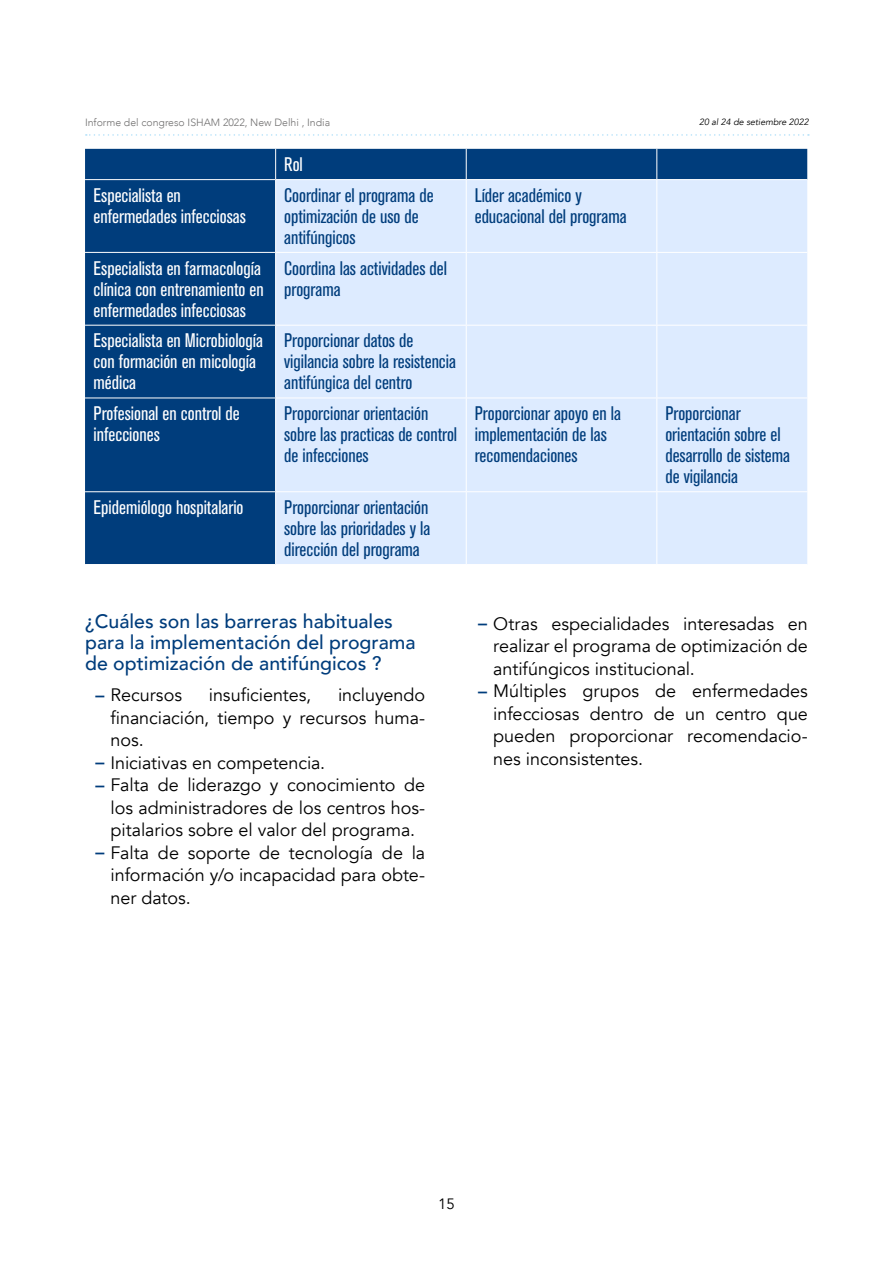
<style>
.page{position:relative;width:893px;height:1263px;background:#fff}
.page>*{position:absolute;margin:0;border:0;box-sizing:border-box;transform-origin:0 0}
.t1{font:condensed 19.5px/21px "Akzidenz Grotesk BQ";color:#003d7c}
.t2{font:condensed 19.5px/21px "Akzidenz Grotesk BQ";color:#fff}
.t3{font:500 19.5px/21px "Avenir";color:#003d7c}
.t4{font:18px/22.5px "Avenir";letter-spacing:-.005em;color:#000;text-align:justify}
.t5{font:15px "Avenir";color:#000}
.t6{font:300 10.5px "Avenir";color:#706f6f}
.t7{font:italic 9px "Avenir";color:#000}
.s1{font-weight:800;color:#003d7c}
</style>
<div class="page">
<svg style="left:86px;top:134px;width:723px;height:2px"></svg>
<div style="left:85px;top:149px;width:722px;height:415px;background:#003d7c"></div>
<div style="left:276px;top:180px;width:531px;height:384px;background:#ddebff"></div>
<hr style="left:275px;top:149px;width:1px;height:30px;background:#fff">
<hr style="left:466px;top:149px;width:1px;height:30px;background:#fff">
<hr style="left:656px;top:149px;width:1px;height:30px;background:#fff">
<hr style="left:85px;top:179px;width:191px;height:1px;background:#fff">
<hr style="left:276px;top:179px;width:190px;height:1px;background:#fff">
<hr style="left:275px;top:180px;width:1px;height:72px;background:#fff">
<hr style="left:466px;top:179px;width:191px;height:1px;background:#fff">
<hr style="left:466px;top:180px;width:1px;height:72px;background:#fff">
<hr style="left:657px;top:179px;width:150px;height:1px;background:#fff">
<hr style="left:656px;top:180px;width:1px;height:72px;background:#fff">
<hr style="left:85px;top:252px;width:191px;height:1px;background:#fff">
<hr style="left:276px;top:252px;width:190px;height:1px;background:#fff">
<hr style="left:275px;top:253px;width:1px;height:72px;background:#fff">
<hr style="left:466px;top:252px;width:191px;height:1px;background:#fff">
<hr style="left:466px;top:253px;width:1px;height:72px;background:#fff">
<hr style="left:657px;top:252px;width:150px;height:1px;background:#fff">
<hr style="left:656px;top:253px;width:1px;height:72px;background:#fff">
<hr style="left:85px;top:325px;width:191px;height:1px;background:#fff">
<hr style="left:276px;top:325px;width:190px;height:1px;background:#fff">
<hr style="left:275px;top:326px;width:1px;height:72px;background:#fff">
<hr style="left:466px;top:325px;width:191px;height:1px;background:#fff">
<hr style="left:466px;top:326px;width:1px;height:72px;background:#fff">
<hr style="left:657px;top:325px;width:150px;height:1px;background:#fff">
<hr style="left:656px;top:326px;width:1px;height:72px;background:#fff">
<hr style="left:85px;top:398px;width:191px;height:1px;background:#fff">
<hr style="left:276px;top:398px;width:190px;height:1px;background:#fff">
<hr style="left:275px;top:398px;width:1px;height:93px;background:#fff">
<hr style="left:466px;top:398px;width:191px;height:1px;background:#fff">
<hr style="left:466px;top:398px;width:1px;height:93px;background:#fff">
<hr style="left:657px;top:398px;width:150px;height:1px;background:#fff">
<hr style="left:656px;top:398px;width:1px;height:93px;background:#fff">
<hr style="left:85px;top:491px;width:191px;height:1px;background:#fff">
<hr style="left:276px;top:491px;width:190px;height:1px;background:#fff">
<hr style="left:275px;top:492px;width:1px;height:72px;background:#fff">
<hr style="left:466px;top:491px;width:191px;height:1px;background:#fff">
<hr style="left:466px;top:492px;width:1px;height:72px;background:#fff">
<hr style="left:657px;top:491px;width:150px;height:1px;background:#fff">
<hr style="left:656px;top:492px;width:1px;height:72px;background:#fff">
<p class="t6" style="left:85px;top:117px;width:247px">Informe del congreso ISHAM 2022, New Delhi , India</p>
<p class="t7" style="left:699px;top:116px;width:111px">20 al 24 de setiembre 2022</p>
<p class="t2" style="left:284px;top:154px;width:20px">Rol</p>
<p class="t2" style="left:94px;top:185px;width:154px">Especialista en enfermedades infecciosas</p>
<p class="t1" style="left:284px;top:185px;width:151px">Coordinar el programa de optimización de uso de antifúngicos</p>
<p class="t1" style="left:475px;top:185px;width:153px">Líder académico y educacional del programa</p>
<p class="t2" style="left:94px;top:258px;width:172px">Especialista en farmacología clínica con entrenamiento en enfermedades infecciosas</p>
<p class="t1" style="left:284px;top:258px;width:164px">Coordina las actividades del programa</p>
<p class="t2" style="left:94px;top:330px;width:171px">Especialista en Microbiología con formación en micología médica</p>
<p class="t1" style="left:284px;top:330px;width:173px">Proporcionar datos de vigilancia sobre la resistencia antifúngica del centro</p>
<p class="t2" style="left:94px;top:403px;width:148px">Profesional en control de infecciones</p>
<p class="t1" style="left:284px;top:403px;width:175px">Proporcionar orientación sobre las practicas de control de infecciones</p>
<p class="t1" style="left:475px;top:403px;width:148px">Proporcionar apoyo en la implementación de las recomendaciones</p>
<p class="t1" style="left:665px;top:403px;width:126px">Proporcionar orientación sobre el desarrollo de sistema de vigilancia</p>
<p class="t2" style="left:94px;top:497px;width:151px">Epidemiólogo hospitalario</p>
<p class="t1" style="left:284px;top:497px;width:148px;text-align:justify">Proporcionar orientación sobre las prioridades y la dirección del programa</p>
<p class="t3" style="left:85px;top:610px;width:332px">¿Cuáles son las barreras habituales para la implementación del programa de optimización de antifúngicos ?</p>
<p class="t4" style="left:96px;top:684px;width:88px"><span class="s1">–</span> Recursos</p>
<p class="t4" style="left:209px;top:684px;width:104px">insuficientes,</p>
<p class="t4" style="left:111px;top:684px;width:316px;text-indent:227px">incluyendo financiación, tiempo y recursos huma&shy;nos.</p>
<p class="t4" style="left:96px;top:752px;width:231px"><span class="s1">–</span> Iniciativas en competencia.</p>
<p class="t4" style="left:111px;top:774px;width:316px;text-indent:-15px"><span class="s1">–</span> Falta de liderazgo y conocimiento de los administradores de los centros hos&shy;pitalarios sobre el valor del programa.</p>
<p class="t4" style="left:111px;top:842px;width:316px;text-indent:-15px"><span class="s1">–</span> Falta de soporte de tecnología de la información y/o incapacidad para obte&shy;ner datos.</p>
<p class="t4" style="left:493px;top:613px;width:316px;text-indent:-15px"><span class="s1">–</span> Otras especialidades interesadas en realizar el programa de optimización de antifúngicos institucional.</p>
<p class="t4" style="left:493px;top:680px;width:316px;text-indent:-15px"><span class="s1">–</span> Múltiples grupos de enfermedades infecciosas dentro de un centro que pueden proporcionar recomendacio&shy;nes inconsistentes.</p>
<p class="t5" style="left:438px;top:1194px;width:18px">15</p>
</div>
